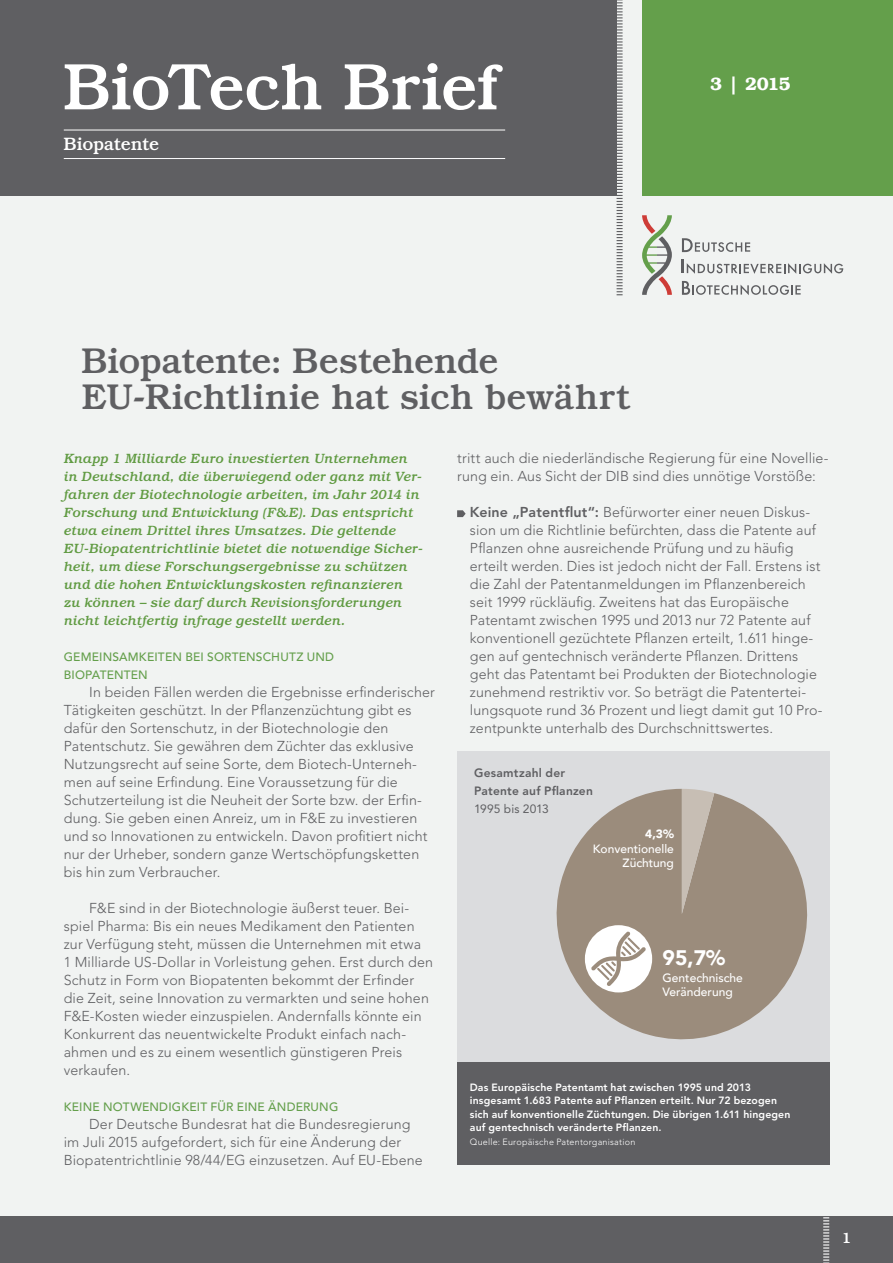
<style>
.page{position:relative;width:893px;height:1263px;background:#f1f3f2}
.page>*{position:absolute;margin:0;border:0;box-sizing:border-box;transform-origin:0 0}
.t1{font:500 66px "Bookman Std";letter-spacing:-.02em;color:#fff}
.t2{font:500 36px/36px "Bookman Std";letter-spacing:-.01em;color:#5f5f62}
.t3{font:900 21px "Avenir";color:#fff}
.t4{font:500 18px "Bookman Std";letter-spacing:-.01em;color:#fff}
.t5{font:600 18px "Bookman Std";color:#fff}
.t6{font:500 15px "Bookman Std";color:#fff}
.t7{font:300 14.25px/18px "Avenir LT Std";letter-spacing:.01em;color:#5f5f62}
.t8{font:italic 500 13.5px/18px "Bookman Std";letter-spacing:.005em;color:#619b43}
.t9{font:500 12px/18px "Avenir LT Std";letter-spacing:.015em;color:#649f4b}
.t10{font:500 12px/14.4px "Avenir";color:#fff;text-align:right}
.t11{font:800 12px/18px "Avenir LT Std";letter-spacing:.02em;color:#5f5f62}
.t12{font:12px "Avenir LT Std";letter-spacing:.005em;color:#5f5f62}
.t13{font:900 12px "Avenir";color:#fff}
.t14{font:800 10.5px/13.5px "Avenir LT Std";letter-spacing:.015em;color:#fff}
.t15{font:300 9px "Avenir LT Std";letter-spacing:.025em;color:#fff}
.s1{font-weight:800}
</style>
<div class="page">
<div style="left:0;top:1216px;width:893px;height:47px;background:#5f5f62"></div>
<svg style="left:823px;top:1217px;width:6px;height:46px"></svg>
<svg style="left:457px;top:510px;width:9px;height:7px"></svg>
<div style="left:0;top:0;width:617px;height:196px;background:#5f5f62"></div>
<div style="left:642px;top:0;width:251px;height:196px;background:#649f4b"></div>
<svg style="left:617px;top:0;width:6px;height:295px"></svg>
<svg style="left:682px;top:281px;width:119px;height:14px"></svg>
<svg style="left:682px;top:259px;width:161px;height:15px"></svg>
<svg style="left:682px;top:238px;width:68px;height:14px"></svg>
<svg style="left:642px;top:215px;width:30px;height:80px"></svg>
<hr style="left:64px;top:130px;width:441px;height:1px;background:#fff">
<hr style="left:64px;top:158px;width:441px;height:1px;background:#fff">
<div style="left:457px;top:751px;width:372px;height:378px;background:#dbdcde"></div>
<div style="left:457px;top:1062px;width:372px;height:103px;background:#5f5f62"></div>
<svg style="left:557px;top:789px;width:250px;height:250px;fill:#9b8c7c"></svg>
<svg style="left:682px;top:789px;width:32px;height:125px;background:#b2a699"></svg>
<svg style="left:585px;top:925px;width:67px;height:67px;background:#dad5cf"></svg>
<h1 class="t1" style="left:64px;top:48px;width:436px">BioTech Brief</h1>
<p class="t4" style="left:64px;top:134px;width:97px">Biopatente</p>
<p class="t5" style="left:710px;top:73px;width:82px">3 | 2015</p>
<h2 class="t2" style="left:82px;top:343px;width:549px">Biopatente: Bestehende<br>EU-Richtlinie hat sich bewährt</h2>
<p class="t8" style="left:64px;top:449px;width:360px">Knapp 1 Milliarde Euro investierten Unternehmen in Deutschland, die überwiegend oder ganz mit Ver&shy;fahren der Biotechnologie arbeiten, im Jahr 2014 in Forschung und Entwicklung (F&amp;E). Das entspricht etwa einem Drittel ihres Umsatzes. Die geltende EU-Biopatentrichtlinie bietet die notwendige Sicher&shy;heit, um diese Forschungsergebnisse zu schützen und die hohen Entwicklungskosten refinanzieren zu können – sie darf durch Revisionsforderungen nicht leichtfertig infrage gestellt werden.</p>
<p class="t9" style="left:64px;top:648px;width:272px">GEMEINSAMKEITEN BEI SORTENSCHUTZ UND<br>BIOPATENTEN</p>
<p class="t7" style="left:64px;top:683px;width:373px;text-indent:26px">In beiden Fällen werden die Ergebnisse erfinderischer Tätigkeiten geschützt. In der Pflanzenzüchtung gibt es dafür den Sortenschutz, in der Biotechnologie den Patentschutz. Sie gewähren dem Züchter das exklusive Nutzungsrecht auf seine Sorte, dem Biotech-Unterneh&shy;men auf seine Erfindung. Eine Voraussetzung für die Schutzerteilung ist die Neuheit der Sorte bzw. der Erfin&shy;dung. Sie geben einen Anreiz, um in F&amp;E zu investieren und so Innovationen zu entwickeln. Davon profitiert nicht nur der Urheber, sondern ganze Wertschöpfungsketten bis hin zum Verbraucher.</p>
<p class="t7" style="left:64px;top:899px;width:371px;text-indent:26px">F&amp;E sind in der Biotechnologie äußerst teuer. Bei&shy;spiel Pharma: Bis ein neues Medikament den Patienten zur Verfügung steht, müssen die Unternehmen mit etwa<br>1 Milliarde US-Dollar in Vorleistung gehen. Erst durch den Schutz in Form von Biopatenten bekommt der Erfinder die Zeit, seine Innovation zu vermarkten und seine hohen F&amp;E-Kosten wieder einzuspielen. Andernfalls könnte ein Konkurrent das neuentwickelte Produkt einfach nach&shy;ahmen und es zu einem wesentlich günstigeren Preis verkaufen.</p>
<p class="t9" style="left:64px;top:1098px;width:276px">KEINE NOTWENDIGKEIT FÜR EINE ÄNDERUNG</p>
<p class="t7" style="left:64px;top:1115px;width:361px;text-indent:26px">Der Deutsche Bundesrat hat die Bundesregierung im Juli 2015 aufgefordert, sich für eine Änderung der<br>Biopatentrichtlinie 98/44/EG einzusetzen. Auf EU-Ebene</p>
<p class="t7" style="left:457px;top:449px;width:373px">tritt auch die niederländische Regierung für eine Novellie&shy;rung ein. Aus Sicht der DIB sind dies unnötige Vorstöße:</p>
<p class="t7" style="left:470px;top:503px;width:354px"><span class="s1">Keine „Patentflut“:</span> Befürworter einer neuen Diskus&shy;sion um die Richtlinie befürchten, dass die Patente auf Pflanzen ohne ausreichende Prüfung und zu häufig erteilt werden. Dies ist jedoch nicht der Fall. Erstens ist die Zahl der Patentanmeldungen im Pflanzenbereich seit 1999 rückläufig. Zweitens hat das Europäische Patentamt zwischen 1995 und 2013 nur 72 Patente auf konventionell gezüchtete Pflanzen erteilt, 1.611 hinge&shy;gen auf gentechnisch veränderte Pflanzen. Drittens geht das Patentamt bei Produkten der Biotechnologie zunehmend restriktiv vor. So beträgt die Patentertei&shy;lungsquote rund 36 Prozent und liegt damit gut 10 Pro&shy;zentpunkte unterhalb des Durchschnittswertes.</p>
<p class="t11" style="left:474px;top:764px;width:120px">Gesamtzahl der<br>Patente auf Pflanzen</p>
<p class="t12" style="left:474px;top:802px;width:76px">1995 bis 2013</p>
<p class="t13" style="left:645px;top:824px;width:30px">4,3%</p>
<p class="t10" style="left:593px;top:841px;width:83px">Konventionelle<br>Züchtung</p>
<h3 class="t3" style="left:663px;top:939px;width:64px">95,7%</h3>
<p class="t10" style="left:663px;top:969px;width:82px;text-align:left">Gentechnische<br>Veränderung</p>
<p class="t14" style="left:470px;top:1080px;width:322px">Das Europäische Patentamt hat zwischen 1995 und 2013 insgesamt 1.683 Patente auf Pflanzen erteilt. Nur 72 bezogen sich auf konventionelle Züchtungen. Die übrigen 1.611 hingegen auf gentechnisch veränderte Pflanzen.</p>
<p class="t15" style="left:470px;top:1136px;width:167px">Quelle: Europäische Patentorganisation</p>
<p class="t6" style="left:842px;top:1229px;width:11px">31</p>
</div>
